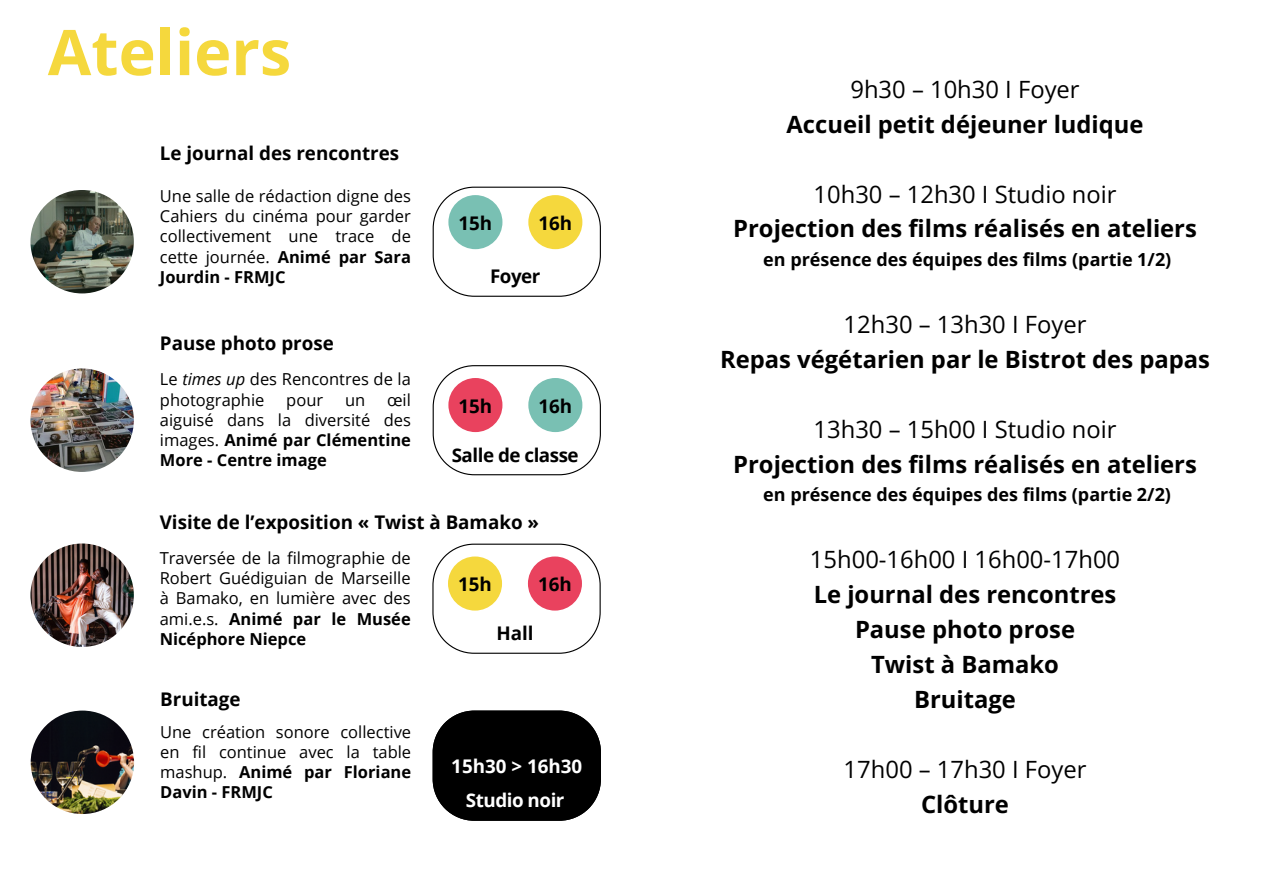
<style>
.page{position:relative;width:1263px;height:894px;background:#fff}
.page>*{position:absolute;margin:0;border:0;box-sizing:border-box;transform-origin:0 0}
.t1{font:700 63px "Open Sans";color:#f5d83d}
.t2{font:700 23.85px/34.8px "Open Sans";color:#000;text-align:center}
.t3{font:23.85px "Open Sans";color:#000}
.t4{font:700 18.75px "Open Sans";color:#000}
.t5{font:700 18.75px "Open Sans";letter-spacing:-.01em;color:#fff}
.t6{font:700 18.75px "Open Sans";letter-spacing:-.025em;color:#000}
.t7{font:700 18px "Open Sans";color:#000}
.t8{font:16.5px/20.2px "Open Sans";color:#000;text-align:justify}
.s1{font-weight:700}
.s2{font-style:italic}
</style>
<div class="page">
<img style="left:30px;top:543px;width:104px;height:103px;border-radius:50%">
<svg style="left:432px;top:543px;width:169px;height:110px"></svg>
<div style="left:448px;top:556px;width:54px;height:54px;background:#f5d83d;border-radius:50%"></div>
<div style="left:528px;top:556px;width:54px;height:54px;background:#e9425e;border-radius:50%"></div>
<img style="left:30px;top:368px;width:104px;height:104px;border-radius:50%">
<svg style="left:433px;top:365px;width:168px;height:110px"></svg>
<img style="left:30px;top:190px;width:104px;height:103px;border-radius:50%">
<svg style="left:433px;top:186px;width:168px;height:111px"></svg>
<img style="left:31px;top:710px;width:103px;height:103px;border-radius:50%">
<svg style="left:433px;top:710px;width:168px;height:110px;background:#141414"></svg>
<h1 class="t1" style="left:48px;top:8px;width:245px">Ateliers</h1>
<p class="t4" style="left:160px;top:139px;width:241px">Le journal des rencontres</p>
<p class="t8" style="left:160px;top:185px;width:252px">Une salle de rédaction digne des Cahiers du cinéma pour garder collectivement une trace de cette journée. <span class="s1">Animé par Sara Jourdin - FRMJC</span></p>
<p class="t4" style="left:160px;top:330px;width:175px">Pause photo prose</p>
<p class="t8" style="left:160px;top:368px;width:253px">Le <span class="s2">times up</span> des Rencontres de la photographie</p>
<p class="t8" style="left:160px;top:389px;width:252px;text-indent:227px">œil aiguisé dans la diversité des images. <span class="s1">Animé par Clémentine More - Centre image</span></p>
<p class="t8" style="left:286px;top:389px;width:38px">pour</p>
<p class="t8" style="left:345px;top:389px;width:22px">un</p>
<p class="t4" style="left:458px;top:210px;width:35px">15h</p>
<p class="t4" style="left:538px;top:210px;width:35px">16h</p>
<p class="t4" style="left:490px;top:263px;width:52px">Foyer</p>
<p class="t4" style="left:458px;top:393px;width:35px">15h</p>
<p class="t4" style="left:538px;top:393px;width:35px">16h</p>
<p class="t6" style="left:452px;top:441px;width:128px">Salle de classe</p>
<p class="t4" style="left:160px;top:508px;width:381px">Visite de l’exposition « Twist à Bamako »</p>
<p class="t8" style="left:160px;top:547px;width:252px">Traversée de la filmographie de Robert Guédiguian de Marseille à Bamako, en lumière avec des ami.e.s. <span class="s1">Animé par le Musée Nicéphore Niepce</span></p>
<p class="t4" style="left:458px;top:571px;width:35px">15h</p>
<p class="t4" style="left:538px;top:571px;width:35px">16h</p>
<p class="t4" style="left:496px;top:619px;width:39px">Hall</p>
<p class="t4" style="left:160px;top:686px;width:82px">Bruitage</p>
<p class="t8" style="left:160px;top:720px;width:252px">Une création sonore collective en fil continue avec la table mashup. <span class="s1">Animé par Floriane Davin - FRMJC</span></p>
<p class="t5" style="left:451px;top:752px;width:132px">15h30 &gt; 16h30</p>
<p class="t5" style="left:466px;top:786px;width:100px">Studio noir</p>
<h2 class="t3" style="left:850px;top:72px;width:231px">9h30 – 10h30 I Foyer</h2>
<h2 class="t2" style="left:786px;top:106px;width:359px">Accueil petit déjeuner ludique</h2>
<h2 class="t3" style="left:813px;top:177px;width:304px">10h30 – 12h30 I Studio noir</h2>
<h2 class="t2" style="left:733px;top:211px;width:465px">Projection des films réalisés en ateliers</h2>
<p class="t7" style="left:763px;top:246px;width:410px">en présence des équipes des films (partie 1/2)</p>
<h2 class="t3" style="left:844px;top:307px;width:244px">12h30 – 13h30 I Foyer</h2>
<h2 class="t2" style="left:720px;top:341px;width:491px">Repas végétarien par le Bistrot des papas</h2>
<h2 class="t3" style="left:813px;top:412px;width:304px">13h30 – 15h00 I Studio noir</h2>
<h2 class="t2" style="left:733px;top:446px;width:465px">Projection des films réalisés en ateliers</h2>
<p class="t7" style="left:763px;top:481px;width:409px">en présence des équipes des films (partie 2/2)</p>
<h2 class="t3" style="left:810px;top:542px;width:312px">15h00-16h00 I 16h00-17h00</h2>
<h2 class="t2" style="left:814px;top:576px;width:304px">Le journal des rencontres<br>Pause photo prose<br>Twist à Bamako<br>Bruitage</h2>
<h2 class="t3" style="left:844px;top:752px;width:244px">17h00 – 17h30 I Foyer</h2>
<h2 class="t2" style="left:921px;top:785px;width:89px">Clôture</h2>
</div>
